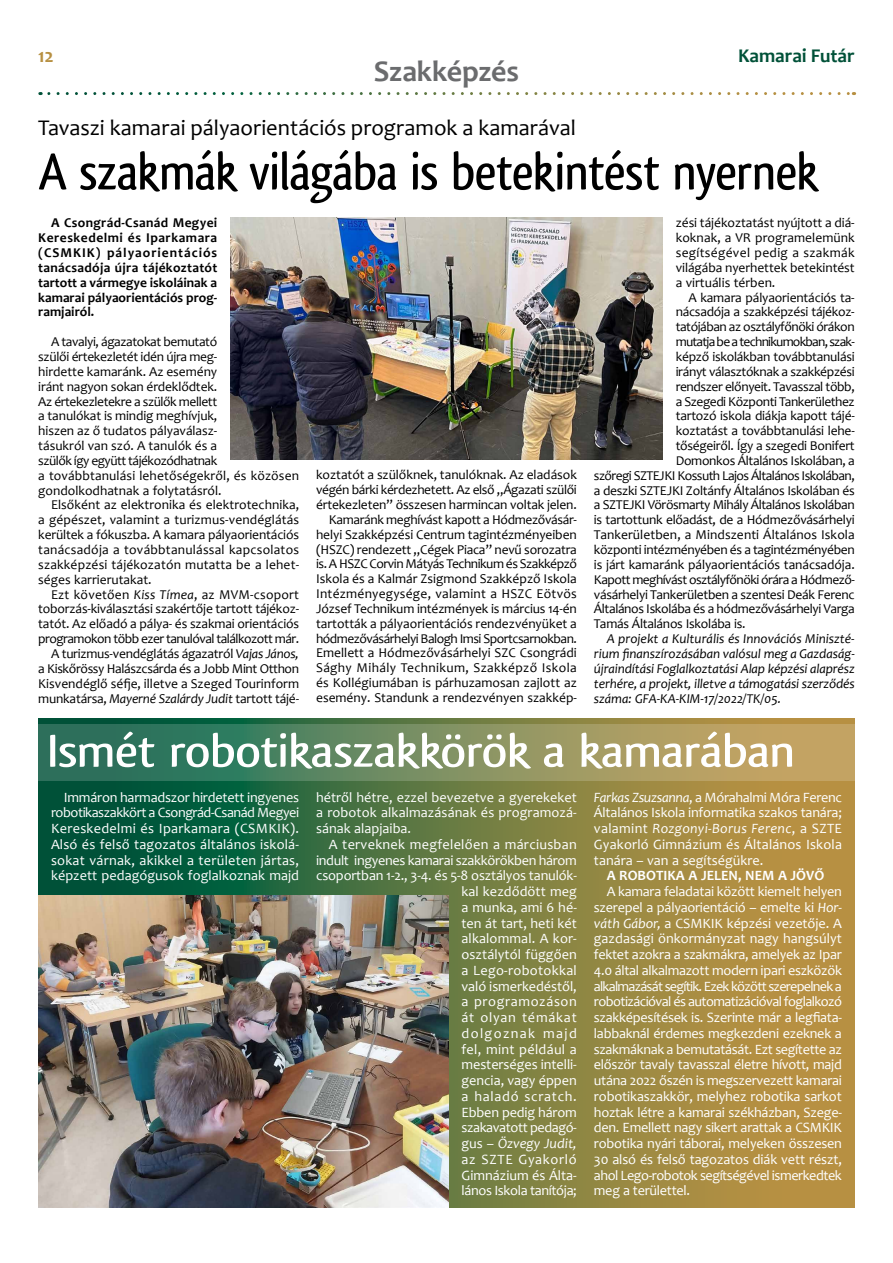
<style>
.page{position:relative;width:893px;height:1263px;background:#fff}
.page>*{position:absolute;margin:0;border:0;box-sizing:border-box;transform-origin:0 0}
.t1{font:500 54px "Qlassik";letter-spacing:-.015em;color:#000}
.t2{font:500 48px "Qlassik";letter-spacing:-.015em;color:#fff;scale:1.2 1}
.t3{font:700 30px "Candara";letter-spacing:-.005em;color:#6b6c6e}
.t4{font:22.5px "Candara";color:#000}
.t5{font:700 19.5px "Candara";color:#005138}
.t6{font:700 19.5px "Candara";color:#b79042}
.t7{font:14.25px/15.8px "Candara";color:#fff;text-align:justify}
.t8{font:700 14.25px "Candara";color:#fff}
.t9{font:13.5px/14.9px "Candara";letter-spacing:-.02em;color:#000;text-align:justify}
.t10{font:italic 13.5px/14.9px "Candara";letter-spacing:-.01em;color:#000;text-align:justify}
.t11{font:700 13.5px/14.9px "Candara";color:#000;text-align:justify}
.t12{font:13.5px "Candara";letter-spacing:-.04em;color:#000}
.t13{font:13.5px "Candara";letter-spacing:.005em;color:#000}
.t14{font:13.5px "Candara";letter-spacing:-.055em;color:#000}
.s1{font-style:italic}
</style>
<div class="page">
<svg style="left:38px;top:719px;width:817px;height:489px;background:#7f8041"></svg>
<svg style="left:38px;top:724px;width:817px;height:56px;background:#798d61"></svg>
<svg style="left:49px;top:92px;width:805px;height:3px"></svg>
<img style="left:230px;top:217px;width:433px;height:243px">
<img style="left:38px;top:895px;width:411px;height:313px">
<h3 class="t6" style="left:38px;top:43px;width:17px">12</h3>
<h3 class="t5" style="left:738px;top:43px;width:118px">Kamarai Futár</h3>
<h3 class="t3" style="left:374px;top:53px;width:147px">Szakképzés</h3>
<h3 class="t4" style="left:38px;top:114px;width:539px">Tavaszi kamarai pályaorientációs programok a kamarával</h3>
<h1 class="t1" style="left:38px;top:140px;width:781px">A szakmák világába is betekintést nyernek</h1>
<p class="t11" style="left:38px;top:215px;width:181px;text-indent:13px">A Csongrád-Csanád Megyei Kereskedelmi és Iparkamara (CSMKIK) pályaorientációs tanácsadója újra tájékoztatót tartott a vármegye iskoláinak a kamarai pályaorientációs prog&shy;ramjairól.</p>
<p class="t9" style="left:38px;top:334px;width:262px;text-align:left;text-indent:13px">A tavalyi, ágazatokat bemutató<br>szülői értekezletét idén újra meg-<br>hirdette kamaránk. Az esemény<br>iránt nagyon sokan érdeklődtek.<br>Az értekezletekre a szülők mellett<br>a tanulókat is mindig meghívjuk,<br>hiszen az ő tudatos pályaválasz-<br>tásukról van szó. A tanulók és a<br>szülők így együtt tájékozódhatnak<br>a továbbtanulási lehetőségekről, és közösen gondolkodhatnak a folytatásról.</p>
<p class="t9" style="left:38px;top:497px;width:262px;text-indent:13px">Elsőként az elektronika és elektrotechnika, a gépészet, valamint a turizmus-vendéglátás kerültek a fókuszba. A kamara pályaorientációs tanácsadója a továbbtanulással kapcsolatos szakképzési tájékozatón mutatta be a lehet&shy;séges karrierutakat.</p>
<p class="t9" style="left:38px;top:587px;width:262px;text-align:right">Ezt követően <span class="s1">Kiss Tímea</span>, az MVM-csoport toborzás-kiválasztási szakértője tartott tájékoz&shy;tatót. Az előadó a pálya- és szakmai orientációs programokon több ezer tanulóval találkozott már.<br>A turizmus-vendéglátás ágazatról <span class="s1">Vajas János,<br></span>a Kiskőrössy Halászcsárda és a Jobb Mint Otthon Kisvendéglő séfje, illetve a Szeged Tourinform munkatársa, <span class="s1">Mayerné Szalárdy Judit</span> tartott tájé-</p>
<p class="t9" style="left:316px;top:467px;width:262px;text-align:right">koztatót a szülőknek, tanulóknak. Az eladások végén bárki kérdezhetett. Az első „Ágazati szülői értekezleten” összesen harmincan voltak jelen.<br>Kamaránk meghívást kapott a Hódmezővásár&shy;helyi Szakképzési Centrum tagintézményeiben (HSZC) rendezett „Cégek Piaca” nevű sorozatra is. A HSZC Corvin Mátyás Technikum és Szakképző Iskola és a Kalmár Zsigmond Szakképző Iskola Intézményegysége, valamint a HSZC Eötvös József Technikum intézmények is március 14-én tartották a pályaorientációs rendezvényüket a hódmezővásárhelyi Balogh Imsi Sportcsarnokban.<br>Emellett a Hódmezővásárhelyi SZC Csongrádi Sághy Mihály Technikum, Szakképző Iskola és Kollégiumában is párhuzamosan zajlott az esemény. Standunk a rendezvényen szakkép-</p>
<p class="t9" style="left:676px;top:215px;width:181px">zési tájékoztatást nyújtott a diá&shy;koknak, a VR programelemünk segítségével pedig a szakmák világába nyerhettek betekintést a virtuális térben.</p>
<p class="t9" style="left:688px;top:290px;width:168px">A kamara pályaorientációs ta-</p>
<p class="t9" style="left:676px;top:304px;width:180px">nácsadója a szakképzési tájékoz-</p>
<p class="t9" style="left:676px;top:319px;width:180px">tatójában az osztályfőnöki órákon</p>
<p class="t14" style="left:676px;top:333px;width:181px">mutatja be a technikumokban, szak-</p>
<p class="t9" style="left:676px;top:349px;width:181px">képző iskolákban továbbtanulási</p>
<p class="t9" style="left:676px;top:364px;width:180px">irányt választóknak a szakképzési</p>
<p class="t9" style="left:676px;top:379px;width:181px">rendszer előnyeit. Tavasszal több,</p>
<p class="t9" style="left:676px;top:394px;width:181px">a Szegedi Központi Tankerülethez</p>
<p class="t9" style="left:676px;top:408px;width:181px">tartozó iskola diákja kapott tájé-</p>
<p class="t9" style="left:676px;top:423px;width:181px">koztatást a továbbtanulási lehe-</p>
<p class="t9" style="left:676px;top:438px;width:180px">tőségeiről. Így a szegedi Bonifert</p>
<p class="t9" style="left:676px;top:453px;width:180px">Domonkos Általános Iskolában, a</p>
<p class="t12" style="left:594px;top:467px;width:262px">szőregi SZTEJKI Kossuth Lajos Általános Iskolában,</p>
<p class="t9" style="left:594px;top:483px;width:262px">a deszki SZTEJKI Zoltánfy Általános Iskolában és</p>
<p class="t9" style="left:594px;top:497px;width:262px">a SZTEJKI Vörösmarty Mihály Általános Iskolában</p>
<p class="t9" style="left:594px;top:512px;width:262px">is tartottunk előadást, de a Hódmezővásárhelyi</p>
<p class="t13" style="left:594px;top:526px;width:262px">Tankerületben, a Mindszenti Általános Iskola</p>
<p class="t9" style="left:594px;top:542px;width:262px">központi intézményében és a tagintézményében</p>
<p class="t9" style="left:594px;top:557px;width:262px">is járt kamaránk pályaorientációs tanácsadója.</p>
<p class="t12" style="left:594px;top:571px;width:262px">Kapott meghívást osztályfőnöki órára a Hódmező-</p>
<p class="t9" style="left:594px;top:587px;width:262px">vásárhelyi Tankerületben a szentesi Deák Ferenc</p>
<p class="t9" style="left:594px;top:601px;width:262px">Általános Iskolába és a hódmezővásárhelyi Varga</p>
<p class="t9" style="left:594px;top:616px;width:153px">Tamás Általános Iskolába is.</p>
<p class="t10" style="left:594px;top:631px;width:262px;text-indent:13px">A projekt a Kulturális és Innovációs Miniszté&shy;rium finanszírozásában valósul meg a Gazdaság&shy;újraindítási Foglalkoztatási Alap képzési alaprész terhére, a projekt, illetve a támogatási szerződés száma: GFA-KA-KIM-17/2022/TK/05.</p>
<h2 class="t2" style="left:47px;top:723px;width:625px">Ismét robotikaszakkörök a kamarában</h2>
<p class="t7" style="left:51px;top:789px;width:250px;text-indent:13px">Immáron harmadszor hirdetett ingyenes robotikaszakkört a Csongrád-Csanád Megyei Kereskedelmi és Iparkamara (CSMKIK).<br>Alsó és felső tagozatos általános iskolá&shy;sokat várnak, akikkel a területen jártas, képzett pedagógusok foglalkoznak majd</p>
<p class="t7" style="left:316px;top:789px;width:262px">hétről hétre, ezzel bevezetve a gyerekeket a robotok alkalmazásának és programozá&shy;sának alapjaiba.</p>
<p class="t7" style="left:316px;top:836px;width:262px;text-align:right">A terveknek megfelelően a márciusban indult ingyenes kamarai szakkörökben három csoportban 1-2., 3-4. és 5-8 osztályos tanulók&shy;kal kezdődött meg<br>a munka, ami 6 hé-<br>ten át tart, heti két<br>alkalommal. A kor-<br>osztálytól függően<br>a Lego-robotokkal<br>való ismerkedéstől,<br>a programozáson<br>át olyan témákat<br>dolgoznak majd<br>fel, mint például a<br>mesterséges intelli-<br>gencia, vagy éppen<br>a haladó scratch.<br>Ebben pedig három<br>szakavatott pedagó-<br>gus – <span class="s1">Özvegy Judit,<br></span>az SZTE Gyakorló<br>Gimnázium és Álta-<br>lános Iskola tanítója;</p>
<p class="t7" style="left:594px;top:789px;width:250px"><span class="s1">Farkas Zsuzsanna</span>, a Mórahalmi Móra Ferenc Általános Iskola informatika szakos tanára; valamint <span class="s1">Rozgonyi-Borus Ferenc</span>, a SZTE Gyakorló Gimnázium és Általános Iskola tanára – van a segítségükre.</p>
<p class="t8" style="left:607px;top:867px;width:219px">A ROBOTIKA A JELEN, NEM A JÖVŐ</p>
<p class="t7" style="left:594px;top:883px;width:250px;text-indent:13px">A kamara feladatai között kiemelt helyen szerepel a pályaorientáció – emelte ki <span class="s1">Hor&shy;váth Gábor,</span> a CSMKIK képzési vezetője. A gazdasági önkormányzat nagy hangsúlyt fektet azokra a szakmákra, amelyek az Ipar 4.0 által alkalmazott modern ipari eszközök alkalmazását segítik. Ezek között szerepelnek a robotizációval és automatizációval foglalkozó szakképesítések is. Szerinte már a legfiata&shy;labbaknál érdemes megkezdeni ezeknek a szakmáknak a bemutatását. Ezt segítette az először tavaly tavasszal életre hívott, majd utána 2022 őszén is megszervezett kamarai robotikaszakkör, melyhez robotika sarkot hoztak létre a kamarai székházban, Szege&shy;den. Emellett nagy sikert arattak a CSMKIK robotika nyári táborai, melyeken összesen 30 alsó és felső tagozatos diák vett részt, ahol Lego-robotok segítségével ismerkedtek meg a területtel.</p>
</div>
